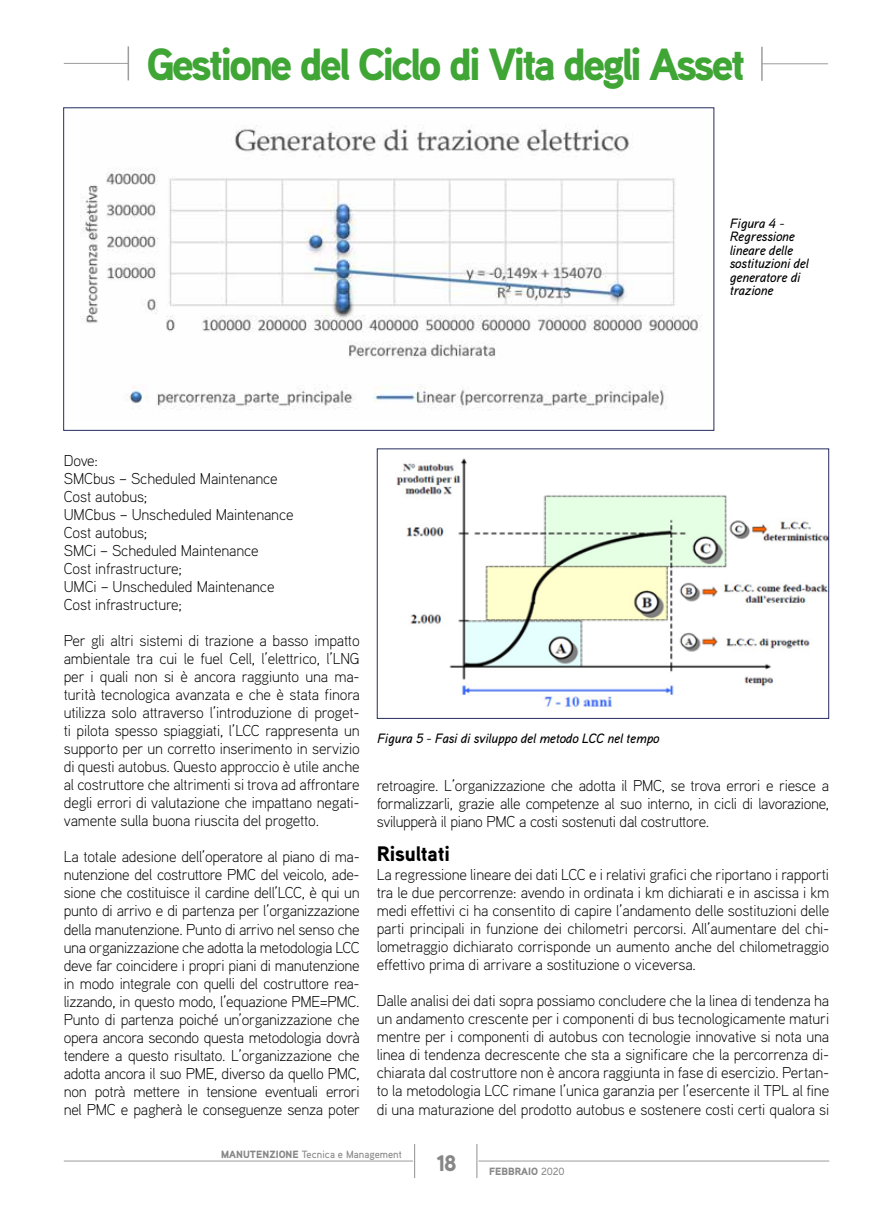
<style>
.page{position:relative;width:893px;height:1212px;background:#fff}
.page>*{position:absolute;margin:0;border:0;box-sizing:border-box;transform-origin:0 0}
.t1{font:900 45px "Aaux Pro";letter-spacing:-.07em;color:#3fa535}
.t2{font:900 22.5px "Aaux Pro";color:#878787}
.t3{font:900 21px "Aaux Pro";letter-spacing:-.01em;color:#000}
.t4{font:300 15.75px/18px "Aaux Pro";letter-spacing:-.01em;color:#000;text-align:justify}
.t5{font:italic 500 13.5px/13.5px "Aaux Pro";letter-spacing:-.01em;color:#000}
.t6{font:500 10.5px "Aaux Pro";color:#878787}
.t7{font:900 10.5px "Aaux Pro";color:#878787}
.s1{font-weight:900}
.s2{font-weight:500}
</style>
<div class="page">
<hr style="left:64px;top:1161px;width:349px;height:1px;background:#9d9d9c">
<hr style="left:478px;top:1161px;width:351px;height:1px;background:#9d9d9c">
<hr style="left:476px;top:1144px;width:1px;height:34px;background:#9d9d9c">
<hr style="left:414px;top:1144px;width:1px;height:34px;background:#9d9d9c">
<img style="left:80px;top:125px;width:622px;height:285px">
<img style="left:396px;top:458px;width:431px;height:249px">
<div style="left:377px;top:448px;width:452px;height:271px;border:1px solid #262c60"></div>
<hr style="left:64px;top:63px;width:64px;height:1px;background:#9d9d9c">
<hr style="left:761px;top:63px;width:67px;height:1px;background:#9d9d9c">
<hr style="left:761px;top:47px;width:2px;height:34px;background:#9d9d9c">
<hr style="left:128px;top:46px;width:1px;height:34px;background:#9d9d9c">
<h1 class="t1" style="left:146px;top:35px;width:601px">Gestione del Ciclo di Vita degli Asset</h1>
<p class="t5" style="left:730px;top:216px;width:81px">Figura 4 -<br>Regressione lineare delle sostituzioni del generatore di trazione</p>
<p class="t4" style="left:64px;top:451px;width:231px;text-align:left">Dove:<br>SMCbus – Scheduled Maintenance<br>Cost autobus;<br>UMCbus – Unscheduled Maintenance<br>Cost autobus;<br>SMCi – Scheduled Maintenance<br>Cost infrastructure;<br>UMCi – Unscheduled Maintenance<br>Cost infrastructure;</p>
<p class="t4" style="left:64px;top:631px;width:297px">Per gli altri sistemi di trazione a basso impatto ambientale tra cui le fuel Cell, l’elettrico, l’LNG per i quali non si è ancora raggiunto una ma&shy;turità tecnologica avanzata e che è stata finora utilizza solo attraverso l’introduzione di proget&shy;ti pilota spesso spiaggiati, l’LCC rappresenta un supporto per un corretto inserimento in servizio di questi autobus. Questo approccio è utile anche al costruttore che altrimenti si trova ad affrontare degli errori di valutazione che impattano negati&shy;vamente sulla buona riuscita del progetto.</p>
<p class="t4" style="left:64px;top:847px;width:298px">La totale adesione dell’operatore al piano di ma&shy;nutenzione del costruttore PMC del veicolo, ade&shy;sione che costituisce il cardine dell’LCC, è qui un punto di arrivo e di partenza per l’organizzazione della manutenzione. Punto di arrivo nel senso che una organizzazione che adotta la metodologia LCC deve far coincidere i propri piani di manutenzione in modo integrale con quelli del costruttore rea&shy;lizzando, in questo modo, l’equazione PME=PMC.<br>Punto di partenza poiché un’organizzazione che opera ancora secondo questa metodologia dovrà tendere a questo risultato. L’organizzazione che adotta ancora il suo PME, diverso da quello PMC, non potrà mettere in tensione eventuali errori nel PMC e pagherà le conseguenze senza poter</p>
<p class="t5" style="left:377px;top:731px;width:284px">Figura 5 - Fasi di sviluppo del metodo LCC nel tempo</p>
<p class="t4" style="left:377px;top:775px;width:454px">retroagire. L’organizzazione che adotta il PMC, se trova errori e riesce a formalizzarli, grazie alle competenze al suo interno, in cicli di lavorazione, svilupperà il piano PMC a costi sostenuti dal costruttore.</p>
<h3 class="t3" style="left:377px;top:840px;width:75px">Risultati</h3>
<p class="t4" style="left:377px;top:865px;width:454px">La regressione lineare dei dati LCC e i relativi grafici che riportano i rapporti tra le due percorrenze: avendo in ordinata i km dichiarati e in ascissa i km medi effettivi ci ha consentito di capire l’andamento delle sostituzioni delle parti principali in funzione dei chilometri percorsi. All’aumentare del chi&shy;lometraggio dichiarato corrisponde un aumento anche del chilometraggio effettivo prima di arrivare a sostituzione o viceversa.</p>
<p class="t4" style="left:377px;top:991px;width:454px">Dalle analisi dei dati sopra possiamo concludere che la linea di tendenza ha un andamento crescente per i componenti di bus tecnologicamente maturi mentre per i componenti di autobus con tecnologie innovative si nota una linea di tendenza decrescente che sta a significare che la percorrenza di&shy;chiarata dal costruttore non è ancora raggiunta in fase di esercizio. Pertan&shy;to la metodologia LCC rimane l’unica garanzia per l’esercente il TPL al fine di una maturazione del prodotto autobus e sostenere costi certi qualora si</p>
<p class="t6" style="left:221px;top:1147px;width:182px"><span class="s1">MANUTENZIONE</span> Tecnica e Management</p>
<h2 class="t2" style="left:436px;top:1149px;width:22px">18</h2>
<p class="t7" style="left:489px;top:1164px;width:77px">FEBBRAIO <span class="s2">2020</span></p>
</div>
